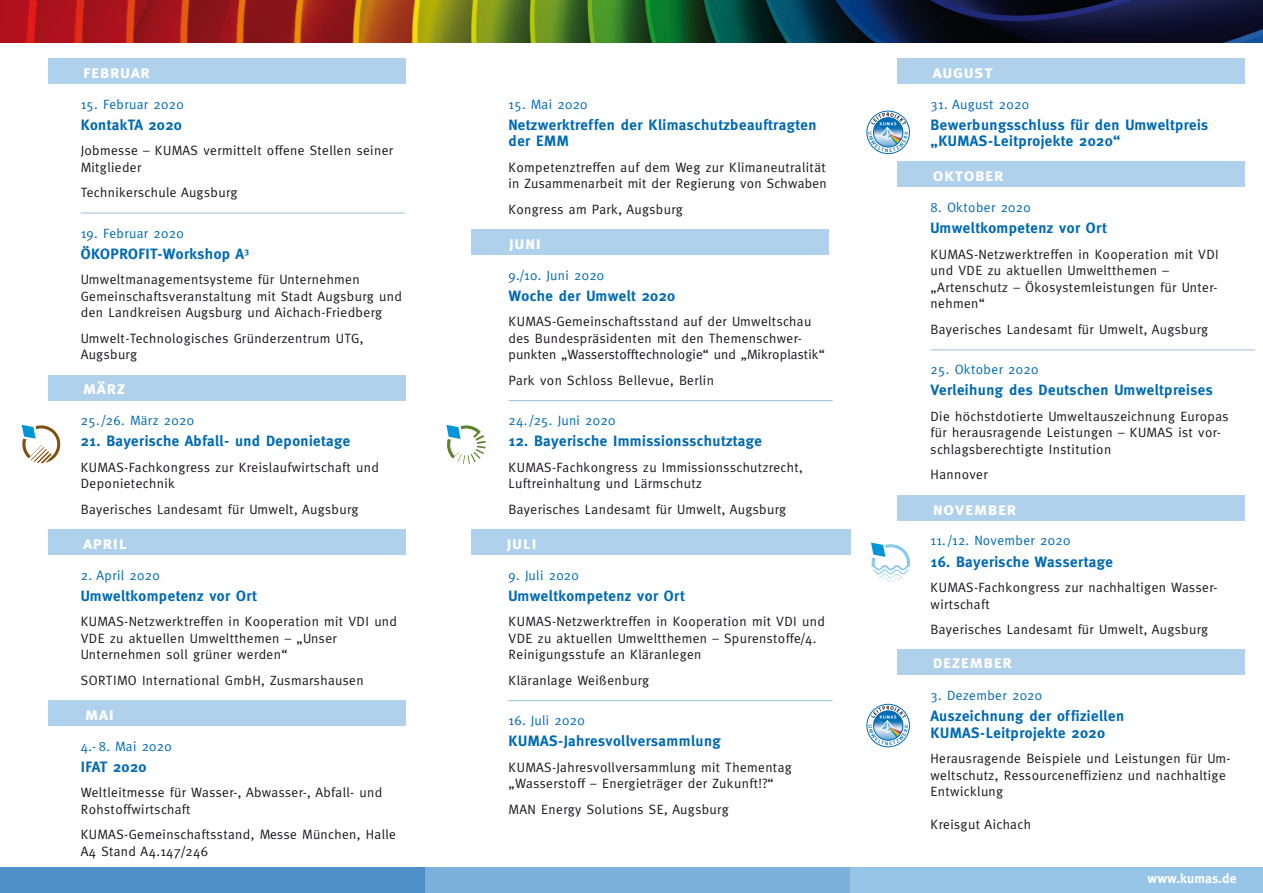
<style>
.page{position:relative;width:1263px;height:893px;background:#fff}
.page>*{position:absolute;margin:0;border:0;box-sizing:border-box;transform-origin:0 0}
.t1{font:18px "Meta Bold Caps";letter-spacing:.03em;color:#fff}
.t2{font:700 15px/16.5px "Meta";letter-spacing:.03em;color:#006ab3}
.t3{font:13.5px/16.5px "Meta";letter-spacing:.03em;color:#1a171c}
.t4{font:13.5px "Meta";letter-spacing:.03em;color:#006ab3}
.t5{font:700 13.5px "Meta";letter-spacing:.01em;color:#fff}
</style>
<div class="page">
<hr style="left:509px;top:400px;width:324px;height:1px;background:#a4c5e5">
<hr style="left:509px;top:700px;width:324px;height:1px;background:#a4c5e5">
<hr style="left:930px;top:349px;width:325px;height:1px;background:#a4c5e5">
<hr style="left:81px;top:212px;width:324px;height:2px;background:#a4c5e5">
<div style="left:0;top:867px;width:425px;height:26px;background:#5090c8"></div>
<div style="left:425px;top:867px;width:425px;height:26px;background:#7bb1db"></div>
<div style="left:850px;top:867px;width:413px;height:26px;background:#97c5e7"></div>
<svg style="left:21px;top:424px;width:40px;height:39px"></svg>
<svg style="left:871px;top:543px;width:39px;height:39px"></svg>
<div style="left:48px;top:59px;width:357px;height:25px;background:#afd1ec"></div>
<div style="left:48px;top:375px;width:357px;height:25px;background:#afd1ec"></div>
<div style="left:48px;top:530px;width:357px;height:25px;background:#afd1ec"></div>
<div style="left:471px;top:529px;width:379px;height:26px;background:#afd1ec"></div>
<div style="left:897px;top:59px;width:348px;height:25px;background:#afd1ec"></div>
<div style="left:897px;top:161px;width:348px;height:26px;background:#afd1ec"></div>
<div style="left:897px;top:495px;width:348px;height:26px;background:#afd1ec"></div>
<div style="left:897px;top:649px;width:348px;height:25px;background:#afd1ec"></div>
<svg style="left:866px;top:110px;width:44px;height:44px"></svg>
<div style="left:867px;top:111px;width:43px;height:43px;border:1px solid #006ab3;border-radius:50%"></div>
<svg style="left:868px;top:113px;width:40px;height:39px"></svg>
<svg style="left:866px;top:703px;width:44px;height:45px"></svg>
<div style="left:867px;top:704px;width:43px;height:43px;border:1px solid #006ab3;border-radius:50%"></div>
<svg style="left:868px;top:706px;width:40px;height:39px"></svg>
<img style="left:0;top:0;width:1263px;height:43px">
<div style="left:48px;top:700px;width:357px;height:26px;background:#afd1ec"></div>
<div style="left:471px;top:229px;width:358px;height:26px;background:#afd1ec"></div>
<svg style="left:446px;top:424px;width:40px;height:40px"></svg>
<h1 class="t1" style="left:83px;top:61px;width:69px">februar</h1>
<p class="t4" style="left:81px;top:96px;width:104px">15. Februar 2020</p>
<p class="t2" style="left:81px;top:116px;width:103px">KontakTA 2020</p>
<p class="t3" style="left:81px;top:142px;width:314px">Jobmesse – KUMAS vermittelt offene Stellen seiner<br>Mitglieder</p>
<p class="t3" style="left:81px;top:184px;width:158px">Technikerschule Augsburg</p>
<p class="t4" style="left:81px;top:225px;width:104px">19. Februar 2020</p>
<p class="t2" style="left:81px;top:245px;width:170px">ÖKOPROFIT-Workshop A<sup>3</sup></p>
<p class="t3" style="left:81px;top:271px;width:323px">Umweltmanagementsysteme für Unternehmen<br>Gemeinschaftsveranstaltung mit Stadt Augsburg und den Landkreisen Augsburg und Aichach-Friedberg</p>
<p class="t3" style="left:81px;top:329px;width:284px">Umwelt-Technologisches Gründerzentrum UTG,<br>Augsburg</p>
<h1 class="t1" style="left:83px;top:378px;width:44px">märz</h1>
<p class="t4" style="left:81px;top:413px;width:115px">25. /26. März 2020</p>
<p class="t2" style="left:81px;top:433px;width:271px">21. Bayerische Abfall- und Deponietage</p>
<p class="t3" style="left:81px;top:459px;width:300px">KUMAS-Fachkongress zur Kreislaufwirtschaft und<br>Deponietechnik</p>
<p class="t3" style="left:81px;top:501px;width:279px">Bayerisches Landesamt für Umwelt, Augsburg</p>
<p class="t4" style="left:509px;top:96px;width:80px">15. Mai 2020</p>
<p class="t2" style="left:509px;top:116px;width:309px">Netzwerktreffen der Klimaschutzbeauftragten der EMM</p>
<p class="t3" style="left:509px;top:159px;width:320px">Kompetenztreffen auf dem Weg zur Klimaneutralität in Zusammenarbeit mit der Regierung von Schwaben</p>
<p class="t3" style="left:509px;top:201px;width:176px">Kongress am Park, Augsburg</p>
<h1 class="t1" style="left:509px;top:232px;width:34px">juni</h1>
<p class="t4" style="left:509px;top:267px;width:97px">9./10. Juni 2020</p>
<p class="t2" style="left:509px;top:287px;width:168px">Woche der Umwelt 2020</p>
<p class="t3" style="left:509px;top:313px;width:318px">KUMAS-Gemeinschaftsstand auf der Umweltschau des Bundespräsidenten mit den Themenschwer&shy;punkten „Wasserstofftechnologie“ und „Mikroplastik“</p>
<p class="t3" style="left:509px;top:371px;width:207px">Park von Schloss Bellevue, Berlin</p>
<p class="t4" style="left:509px;top:413px;width:108px">24. /25. Juni 2020</p>
<p class="t2" style="left:509px;top:433px;width:255px">12. Bayerische Immissionsschutztage</p>
<p class="t3" style="left:509px;top:459px;width:296px">KUMAS-Fachkongress zu Immissionsschutzrecht,<br>Luftreinhaltung und Lärmschutz</p>
<p class="t3" style="left:509px;top:501px;width:279px">Bayerisches Landesamt für Umwelt, Augsburg</p>
<h1 class="t1" style="left:83px;top:532px;width:45px">april</h1>
<h1 class="t1" style="left:507px;top:532px;width:32px">juli</h1>
<p class="t4" style="left:81px;top:567px;width:80px">2. April 2020</p>
<p class="t2" style="left:81px;top:587px;width:178px">Umweltkompetenz vor Ort</p>
<p class="t3" style="left:81px;top:613px;width:318px">KUMAS-Netzwerktreffen in Kooperation mit VDI und<br>VDE zu aktuellen Umweltthemen – „Unser<br>Unternehmen soll grüner werden“</p>
<p class="t3" style="left:81px;top:671px;width:284px">SORTIMO International GmbH, Zusmarshausen</p>
<h1 class="t1" style="left:85px;top:703px;width:30px">mai</h1>
<p class="t4" style="left:81px;top:738px;width:93px">4.- 8. Mai 2020</p>
<p class="t2" style="left:81px;top:758px;width:67px">IFAT 2020</p>
<p class="t3" style="left:81px;top:784px;width:303px">Weltleitmesse für Wasser-, Abwasser-, Abfall- und<br>Rohstoffwirtschaft</p>
<p class="t3" style="left:81px;top:826px;width:317px">KUMAS-Gemeinschaftsstand, Messe München, Halle<br>A4 Stand A4.147/246</p>
<p class="t4" style="left:509px;top:567px;width:72px">9. Juli 2020</p>
<p class="t2" style="left:509px;top:587px;width:178px">Umweltkompetenz vor Ort</p>
<p class="t3" style="left:509px;top:613px;width:318px">KUMAS-Netzwerktreffen in Kooperation mit VDI und<br>VDE zu aktuellen Umweltthemen – Spurenstoffe/4.<br>Reinigungsstufe an Kläranlegen</p>
<p class="t3" style="left:509px;top:671px;width:142px">Kläranlage Weißenburg</p>
<p class="t4" style="left:509px;top:713px;width:78px">16. Juli 2020</p>
<p class="t2" style="left:509px;top:733px;width:214px">KUMAS-Jahresvollversammlung</p>
<p class="t3" style="left:509px;top:759px;width:285px">KUMAS-Jahresvollversammlung mit Thementag „Wasserstoff – Energieträger der Zukunft!?“</p>
<p class="t3" style="left:509px;top:801px;width:222px">MAN Energy Solutions SE, Augsburg</p>
<h1 class="t1" style="left:933px;top:62px;width:62px">august</h1>
<p class="t4" style="left:930px;top:96px;width:100px">31. August 2020</p>
<p class="t2" style="left:930px;top:116px;width:279px">Bewerbungsschluss für den Umweltpreis „KUMAS-Leitprojekte 2020“</p>
<h1 class="t1" style="left:933px;top:164px;width:72px">oktober</h1>
<p class="t4" style="left:930px;top:200px;width:102px">8. Oktober 2020</p>
<p class="t2" style="left:930px;top:220px;width:178px">Umweltkompetenz vor Ort</p>
<p class="t3" style="left:930px;top:246px;width:290px">KUMAS-Netzwerktreffen in Kooperation mit VDI und VDE zu aktuellen Umweltthemen – „Artenschutz – Ökosystemleistungen für Unter&shy;nehmen“</p>
<p class="t3" style="left:930px;top:321px;width:279px">Bayerisches Landesamt für Umwelt, Augsburg</p>
<p class="t4" style="left:930px;top:362px;width:109px">25. Oktober 2020</p>
<p class="t2" style="left:930px;top:382px;width:284px">Verleihung des Deutschen Umweltpreises</p>
<p class="t3" style="left:930px;top:408px;width:299px">Die höchstdotierte Umweltauszeichnung Europas für herausragende Leistungen – KUMAS ist vor&shy;schlagsberechtigte Institution</p>
<p class="t3" style="left:930px;top:466px;width:59px">Hannover</p>
<h1 class="t1" style="left:933px;top:498px;width:85px">november</h1>
<p class="t4" style="left:930px;top:533px;width:141px">11. /12. November 2020</p>
<p class="t2" style="left:930px;top:553px;width:184px">16. Bayerische Wassertage</p>
<p class="t3" style="left:930px;top:579px;width:288px">KUMAS-Fachkongress zur nachhaltigen Wasser&shy;wirtschaft</p>
<p class="t3" style="left:930px;top:621px;width:279px">Bayerisches Landesamt für Umwelt, Augsburg</p>
<h1 class="t1" style="left:933px;top:652px;width:81px">dezember</h1>
<p class="t4" style="left:930px;top:687px;width:113px">3. Dezember 2020</p>
<p class="t2" style="left:930px;top:707px;width:195px">Auszeichnung der offiziellen<br>KUMAS-Leitprojekte 2020</p>
<p class="t3" style="left:930px;top:750px;width:302px">Herausragende Beispiele und Leistungen für Um&shy;weltschutz, Ressourceneffizienz und nachhaltige<br>Entwicklung</p>
<p class="t3" style="left:930px;top:816px;width:102px">Kreisgut Aichach</p>
<p class="t5" style="left:1147px;top:870px;width:90px">www.kumas.de</p>
</div>
